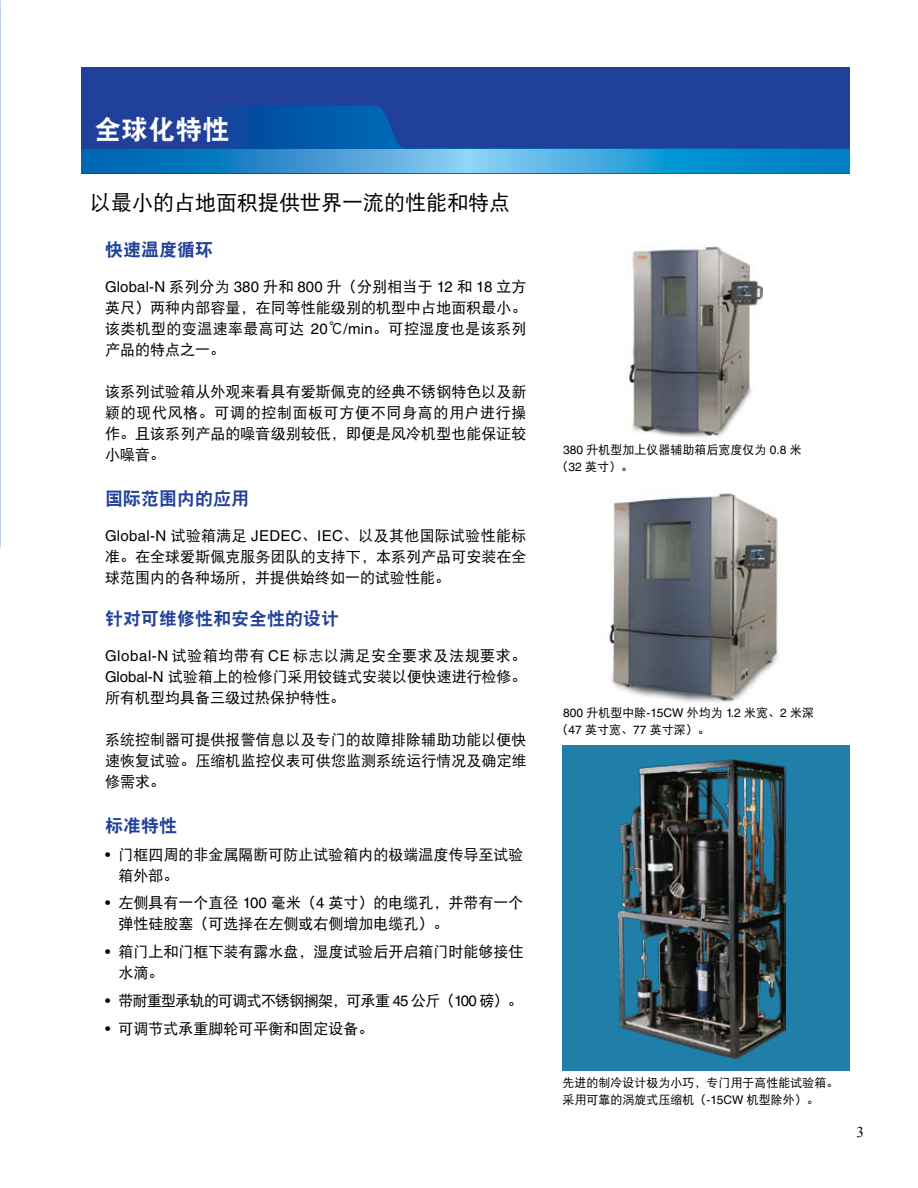
<style>
.page{position:relative;width:918px;height:1188px;background:#fff}
.page>*{position:absolute;margin:0;border:0;box-sizing:border-box;transform-origin:0 0}
.t1{font:27px "DFP Hei W9";color:#fff}
.t2{font:21px "DFP Hei W5";color:#000}
.t3{font:18px "DFP Hei W9";color:#21409a}
.t4{font:15px/21px "DFP Hei W5";color:#000;text-align:justify}
.t5{font:15px "Helvetica LT Std";letter-spacing:.01em;color:#000}
.t6{font:15px "DFP Hei W5";letter-spacing:-.05em;color:#000}
.t7{font:15px "Times New Roman";color:#000}
.t8{font:12px/16.5px "DFP Hei W5";color:#000}
.s1{font-family:"DFP Hei W5"}
.s2{font-family:"Helvetica LT Std"}
</style>
<div class="page">
<svg style="left:0;top:0;width:1px;height:547px"></svg>
<div style="left:81px;top:68px;width:769px;height:106px;background:#20409a"></div>
<svg style="left:81px;top:106px;width:769px;height:68px"></svg>
<svg style="left:81px;top:150px;width:769px;height:1px"></svg>
<svg style="left:81px;top:153px;width:769px;height:1px"></svg>
<svg style="left:81px;top:156px;width:769px;height:1px"></svg>
<svg style="left:81px;top:159px;width:769px;height:1px"></svg>
<svg style="left:81px;top:162px;width:769px;height:1px"></svg>
<svg style="left:81px;top:165px;width:769px;height:1px"></svg>
<svg style="left:81px;top:168px;width:769px;height:1px"></svg>
<svg style="left:81px;top:171px;width:769px;height:1px"></svg>
<div style="left:562px;top:745px;width:288px;height:326px;background:#207fa8"></div>
<img style="left:609px;top:486px;width:169px;height:217px">
<img style="left:625px;top:244px;width:137px;height:193px">
<img style="left:618px;top:759px;width:168px;height:300px">
<h1 class="t1" style="left:94px;top:115px;width:136px">全球化特性</h1>
<h2 class="t2" style="left:90px;top:191px;width:421px">以最小的占地面积提供世界一流的性能和特点</h2>
<p class="t3" style="left:105px;top:240px;width:109px">快速温度循环</p>
<p class="t5" style="left:105px;top:278px;width:423px">Global-N <span class="s1">系列分为</span> 380 <span class="s1">升和</span> 800 <span class="s1">升（分别相当于</span> 12 <span class="s1">和</span> 18 <span class="s1">立方</span></p>
<p class="t4" style="left:105px;top:297px;width:423px">英尺）两种内部容量，在同等性能级别的机型中占地面积最小。该类机型的变温速率最高可达 <span class="s2">20</span>℃<span class="s2">/min</span>。可控湿度也是该系列产品的特点之一。</p>
<p class="t4" style="left:105px;top:381px;width:423px">该系列试验箱从外观来看具有爱斯佩克的经典不锈钢特色以及新颖的现代风格。可调的控制面板可方便不同身高的用户进行操作。且该系列产品的噪音级别较低，即便是风冷机型也能保证较小噪音。</p>
<p class="t3" style="left:105px;top:489px;width:145px">国际范围内的应用</p>
<p class="t4" style="left:105px;top:525px;width:423px"><span class="s2">Global-N</span> 试验箱满足 <span class="s2">JEDEC</span>、<span class="s2">IEC</span>、以及其他国际试验性能标准。在全球爱斯佩克服务团队的支持下，本系列产品可安装在全球范围内的各种场所，并提供始终如一的试验性能。</p>
<p class="t3" style="left:105px;top:609px;width:235px">针对可维修性和安全性的设计</p>
<p class="t4" style="left:105px;top:645px;width:423px"><span class="s2">Global-N</span> 试验箱均带有 <span class="s2">CE</span> 标志以满足安全要求及法规要求。<span class="s2">Global-N</span> 试验箱上的检修门采用铰链式安装以便快速进行检修。所有机型均具备三级过热保护特性。</p>
<p class="t4" style="left:105px;top:729px;width:423px">系统控制器可提供报警信息以及专门的故障排除辅助功能以便快速恢复试验。压缩机监控仪表可供您监测系统运行情况及确定维修需求。</p>
<p class="t3" style="left:105px;top:816px;width:73px">标准特性</p>
<p class="t4" style="left:118px;top:844px;width:406px;text-indent:-14px"><span class="s2">•</span> 门框四周的非金属隔断可防止试验箱内的极端温度传导至试验箱外部。</p>
<p class="t4" style="left:118px;top:892px;width:407px;text-indent:-14px"><span class="s2">•</span> 左侧具有一个直径 <span class="s2">100</span> 毫米（<span class="s2">4</span> 英寸）的电缆孔，并带有一个弹性硅胶塞（可选择在左侧或右侧增加电缆孔）。</p>
<p class="t4" style="left:118px;top:941px;width:406px;text-indent:-14px"><span class="s2">•</span> 箱门上和门框下装有露水盘，湿度试验后开启箱门时能够接住水滴。</p>
<p class="t6" style="left:105px;top:992px;width:419px"><span class="s2">•</span> 带耐重型承轨的可调式不锈钢搁架，可承重 <span class="s2">45</span> 公斤（<span class="s2">100</span> 磅）。</p>
<p class="t4" style="left:105px;top:1018px;width:270px"><span class="s2">•</span> 可调节式承重脚轮可平衡和固定设备。</p>
<p class="t8" style="left:556px;top:441px;width:247px;text-indent:7px"><span class="s2">380</span> 升机型加上仪器辅助箱后宽度仅为 <span class="s2">0.8</span> 米（<span class="s2">32</span> 英寸）。</p>
<p class="t8" style="left:556px;top:704px;width:259px;text-indent:7px"><span class="s2">800</span> 升机型中除<span class="s2">-15CW</span> 外均为 <span class="s2">1.2</span> 米宽、<span class="s2">2</span> 米深（<span class="s2">47</span> 英寸宽、<span class="s2">77</span> 英寸深）。</p>
<p class="t8" style="left:562px;top:1074px;width:277px">先进的制冷设计极为小巧，专门用于高性能试验箱。采用可靠的涡旋式压缩机（<span class="s2">-15CW</span> 机型除外）。</p>
<p class="t7" style="left:856px;top:1122px;width:9px">3</p>
</div>
